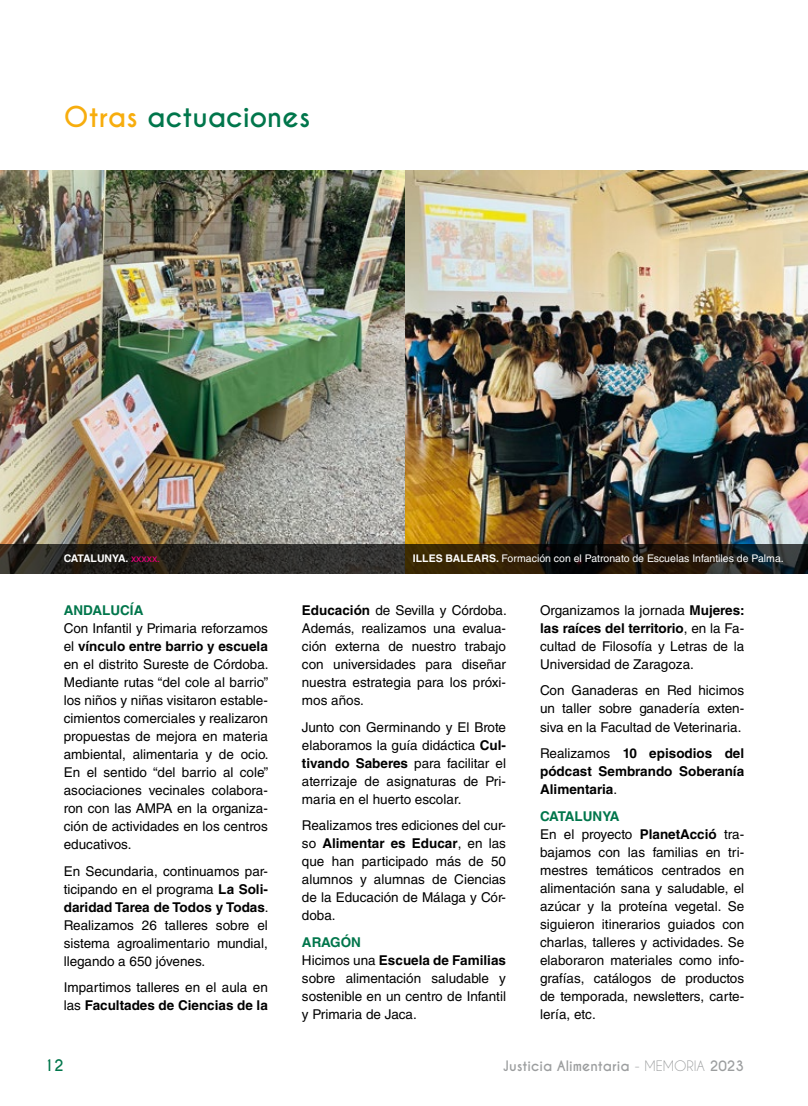
<style>
.page{position:relative;width:808px;height:1106px;background:#fff}
.page>*{position:absolute;margin:0;border:0;box-sizing:border-box;transform-origin:0 0}
.t1{font:700 27px "Caviar Dreams";color:#00764b}
.t2{font:700 15px "Caviar Dreams";color:#00764b}
.t3{font:13.5px/18px "Helvetica LT Std";color:#000;text-align:justify}
.t4{font:700 13.5px/18px "Helvetica LT Std";color:#000;text-align:justify}
.t5{font:700 13.5px "Caviar Dreams";color:#9c9e9f}
.t6{font:700 13.5px "Helvetica LT Std";color:#00764b}
.t7{font:10.5px "Helvetica LT Std";color:#fff}
.t8{font:700 10.5px "Helvetica LT Std";letter-spacing:-.02em;color:#fff}
.s1{color:#f7ad0d}
.s2{font-weight:400;color:#e2007a}
.s3{font-weight:700}
.s4{font-weight:700;color:#00764b}
.s5{font-weight:400}
</style>
<div class="page">
<img style="left:0;top:170px;width:808px;height:374px">
<svg style="left:0;top:544px;width:808px;height:29px;background:#272219"></svg>
<h1 class="t1" style="left:64px;top:101px;width:248px"><span class="s1">Otras</span> actuaciones</h1>
<p class="t8" style="left:64px;top:552px;width:98px">CATALUNYA. <span class="s2">xxxxx.</span></p>
<p class="t7" style="left:413px;top:552px;width:372px"><span class="s3">ILLES BALEARS.</span> Formación con el Patronato de Escuelas Infantiles de Palma.</p>
<p class="t6" style="left:64px;top:602px;width:81px">ANDALUCÍA</p>
<p class="t3" style="left:64px;top:619px;width:206px">Con Infantil y Primaria reforzamos el <span class="s3">vínculo entre barrio y escuela </span>en el distrito Sureste de Córdoba.<br>Mediante rutas “del cole al barrio” los niños y niñas visitaron estable&shy;cimientos comerciales y realizaron propuestas de mejora en materia ambiental, alimentaria y de ocio.<br>En el sentido “del barrio al cole” asociaciones vecinales colabora&shy;ron con las AMPA en la organiza&shy;ción de actividades en los centros educativos.</p>
<p class="t3" style="left:64px;top:862px;width:206px">En Secundaria, continuamos par&shy;ticipando en el programa <span class="s3">La Soli&shy;daridad Tarea de Todos y Todas</span>.<br>Realizamos 26 talleres sobre el sistema agroalimentario mundial, llegando a 650 jóvenes.</p>
<p class="t3" style="left:64px;top:978px;width:206px">Impartimos talleres en el aula en las <span class="s3">Facultades de Ciencias de la</span></p>
<p class="t3" style="left:302px;top:601px;width:206px"><span class="s3">Educación</span> de Sevilla y Córdoba.<br>Además, realizamos una evalua&shy;ción externa de nuestro trabajo con universidades para diseñar nuestra estrategia para los próxi&shy;mos años.</p>
<p class="t3" style="left:302px;top:718px;width:206px">Junto con Germinando y El Brote elaboramos la guía didáctica <span class="s3">Cul&shy;tivando Saberes</span> para facilitar el aterrizaje de asignaturas de Pri&shy;maria en el huerto escolar.</p>
<p class="t3" style="left:302px;top:816px;width:206px">Realizamos tres ediciones del cur&shy;so <span class="s3">Alimentar es Educar</span>, en las que han participado más de 50 alumnos y alumnas de Ciencias de la Educación de Málaga y Cór&shy;doba.</p>
<p class="t3" style="left:302px;top:932px;width:206px;text-align:left"><span class="s4">Aragón<br></span>Hicimos una <span class="s3">Escuela de Familias </span>sobre alimentación saludable y sostenible en un centro de Infantil y Primaria de Jaca.</p>
<p class="t3" style="left:540px;top:601px;width:206px">Organizamos la jornada <span class="s3">Mujeres: las raíces del territorio</span>, en la Fa&shy;cultad de Filosofía y Letras de la Universidad de Zaragoza.</p>
<p class="t3" style="left:540px;top:681px;width:206px">Con Ganaderas en Red hicimos un taller sobre ganadería exten&shy;siva en la Facultad de Veterinaria.</p>
<p class="t4" style="left:540px;top:744px;width:206px"><span class="s5">Realizamos</span> 10 episodios del pódcast Sembrando Soberanía Alimentaria<span class="s5">.</span></p>
<p class="t3" style="left:540px;top:806px;width:206px;text-align:left"><span class="s4">Catalunya<br></span>En el proyecto <span class="s3">PlanetAcció</span> tra&shy;bajamos con las familias en tri&shy;mestres temáticos centrados en alimentación sana y saludable, el azúcar y la proteína vegetal. Se siguieron itinerarios guiados con charlas, talleres y actividades. Se elaboraron materiales como info&shy;grafías, catálogos de productos de temporada, newsletters, carte&shy;lería, etc.</p>
<p class="t2" style="left:44px;top:1056px;width:22px">12</p>
<p class="t5" style="left:503px;top:1057px;width:243px">Justicia Alimentaria <span class="s5">- MEMORIA</span> 2023</p>
</div>
